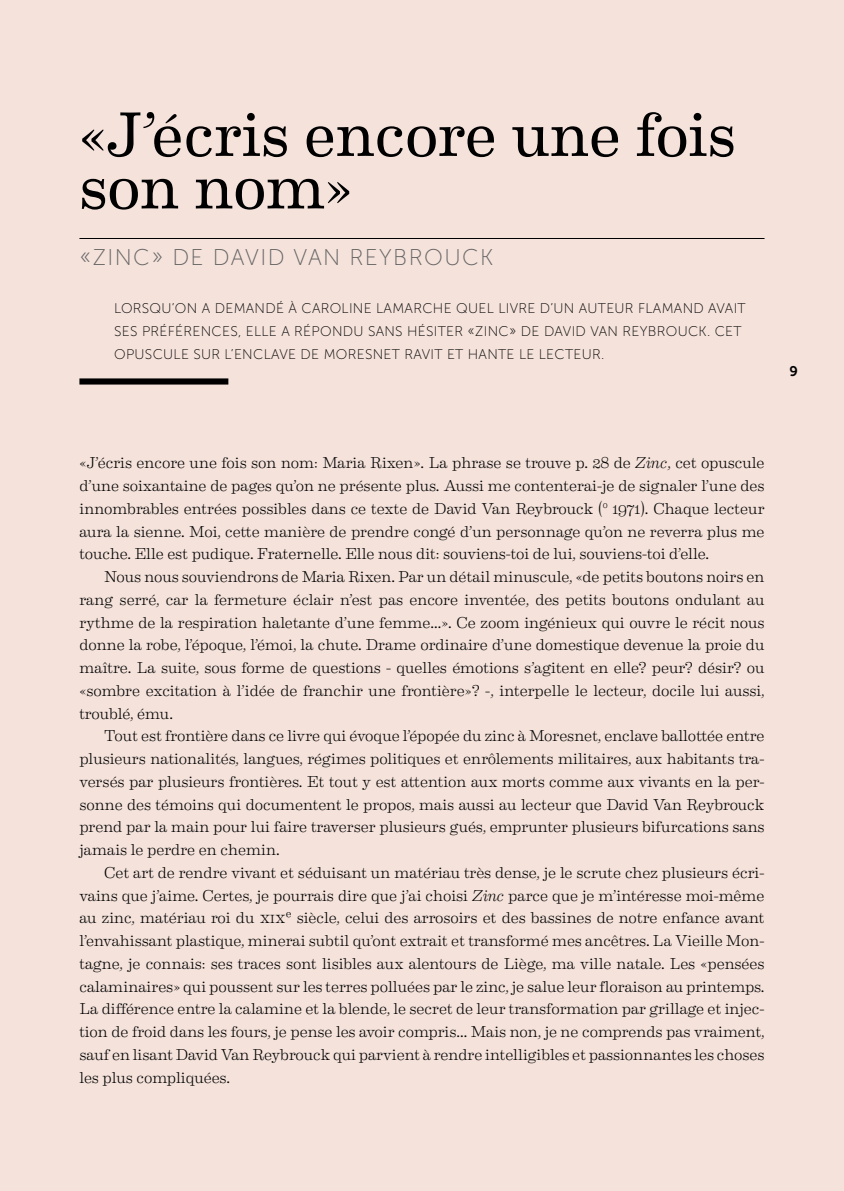
<style>
.page{position:relative;width:844px;height:1191px;background:#fff}
.page>*{position:absolute;margin:0;border:0;box-sizing:border-box;transform-origin:0 0}
.t1{font:63px/52.5px "Eames Century Modern";letter-spacing:-.005em;color:#000}
.t2{font:22.75px "Museo Sans 100";letter-spacing:.06em;color:#646363}
.t3{font:300 15.75px/22.8px "Eames Century Modern";letter-spacing:-.005em;color:#000;text-align:justify}
.t4{font:14px/22.8px "Museo Sans 100";letter-spacing:.02em;color:#000}
.t5{font:14px "Museo Sans 700";color:#000}
.s1{font-style:italic}
</style>
<div class="page">
<div style="left:0;top:0;width:843px;height:1191px;background:#f4e2db"></div>
<hr style="left:79px;top:238px;width:685px;height:1px;background:#000">
<div style="left:79px;top:378px;width:149px;height:6px;background:#000"></div>
<h1 class="t1" style="left:79px;top:104px;width:658px">«J’écris encore une fois son nom»</h1>
<h2 class="t2" style="left:79px;top:246px;width:415px">«ZINC» DE DAVID VAN REYBROUCK</h2>
<p class="t4" style="left:114px;top:297px;width:633px">LORSQU’ON A DEMANDÉ À CAROLINE LAMARCHE QUEL LIVRE D’UN AUTEUR FLAMAND AVAIT<br>SES PRÉFÉRENCES, ELLE A RÉPONDU SANS HÉSITER «ZINC» DE DAVID VAN REYBROUCK. CET<br>OPUSCULE SUR L’ENCLAVE DE MORESNET RAVIT ET HANTE LE LECTEUR.</p>
<p class="t5" style="left:789px;top:364px;width:10px">9</p>
<p class="t3" style="left:79px;top:450px;width:686px">«J’écris encore une fois son nom: Maria Rixen». La phrase se trouve p. 28 de <span class="s1">Zinc</span>, cet opuscule d’une soixantaine de pages qu’on ne présente plus. Aussi me contenterai-je de signaler l’une des innombrables entrées possibles dans ce texte de David Van Reybrouck (° 1971). Chaque lecteur aura la sienne. Moi, cette manière de prendre congé d’un personnage qu’on ne reverra plus me touche. Elle est pudique. Fraternelle. Elle nous dit: souviens-toi de lui, souviens-toi d’elle.</p>
<p class="t3" style="left:79px;top:564px;width:686px;text-indent:25px">Nous nous souviendrons de Maria Rixen. Par un détail minuscule, «de petits boutons noirs en rang serré, car la fermeture éclair n’est pas encore inventée, des petits boutons ondulant au rythme de la respiration haletante d’une femme…». Ce zoom ingénieux qui ouvre le récit nous donne la robe, l’époque, l’émoi, la chute. Drame ordinaire d’une domestique devenue la proie du maître. La suite, sous forme de questions - quelles émotions s’agitent en elle? peur? désir? ou «sombre excitation à l’idée de franchir une frontière»? -, interpelle le lecteur, docile lui aussi, troublé, ému.</p>
<p class="t3" style="left:79px;top:723px;width:686px;text-indent:25px">Tout est frontière dans ce livre qui évoque l’épopée du zinc à Moresnet, enclave ballottée entre plusieurs nationalités, langues, régimes politiques et enrôlements militaires, aux habitants tra&shy;versés par plusieurs frontières. Et tout y est attention aux morts comme aux vivants en la per&shy;sonne des témoins qui documentent le propos, mais aussi au lecteur que David Van Reybrouck prend par la main pour lui faire traverser plusieurs gués, emprunter plusieurs bifurcations sans jamais le perdre en chemin.</p>
<p class="t3" style="left:79px;top:860px;width:686px;text-indent:25px">Cet art de rendre vivant et séduisant un matériau très dense, je le scrute chez plusieurs écri&shy;vains que j’aime. Certes, je pourrais dire que j’ai choisi <span class="s1">Zinc</span> parce que je m’intéresse moi-même au zinc, matériau roi du XIXe siècle, celui des arrosoirs et des bassines de notre enfance avant l’envahissant plastique, minerai subtil qu’ont extrait et transformé mes ancêtres. La Vieille Mon&shy;tagne, je connais: ses traces sont lisibles aux alentours de Liège, ma ville natale. Les «pensées calaminaires» qui poussent sur les terres polluées par le zinc, je salue leur floraison au printemps.<br>La différence entre la calamine et la blende, le secret de leur transformation par grillage et injec&shy;tion de froid dans les fours, je pense les avoir compris… Mais non, je ne comprends pas vraiment, sauf en lisant David Van Reybrouck qui parvient à rendre intelligibles et passionnantes les choses les plus compliquées.</p>
</div>
